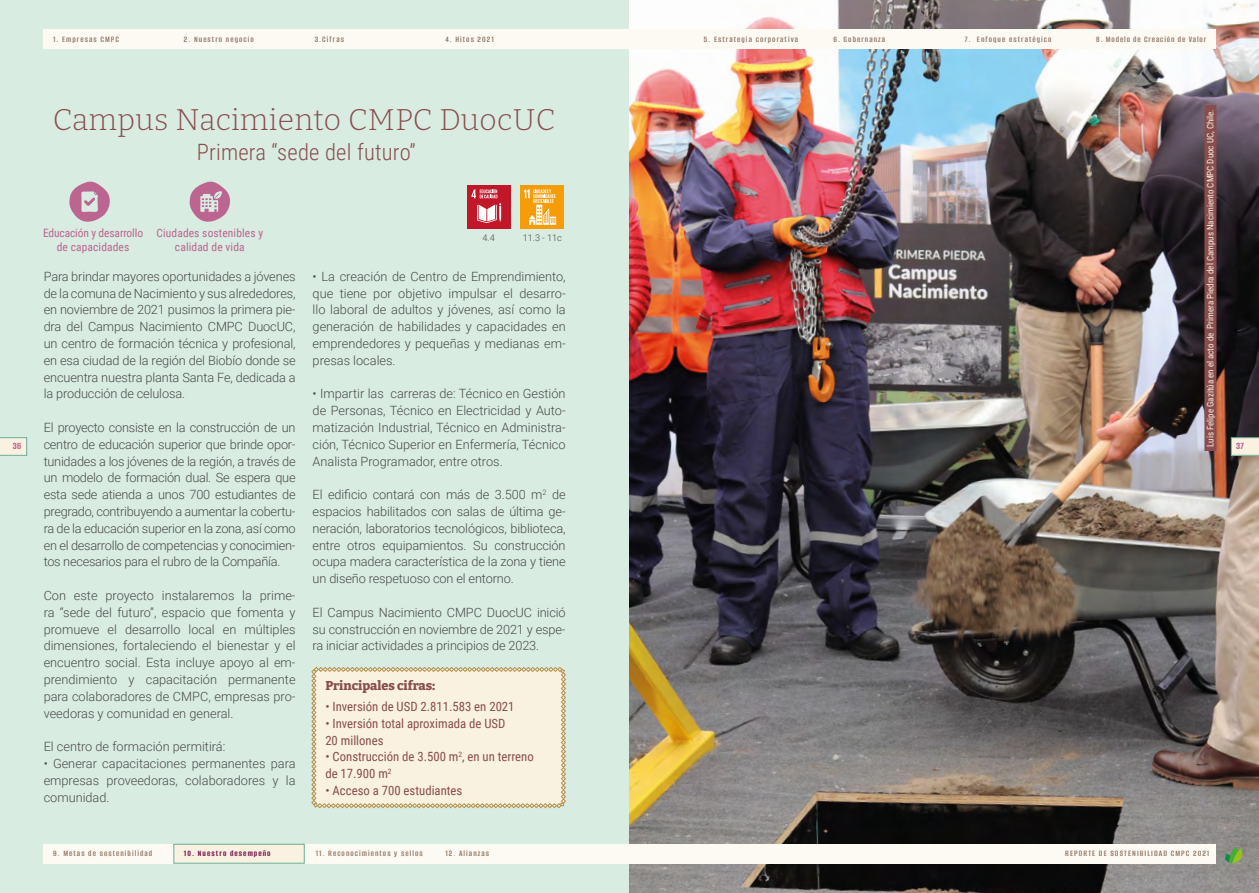
<style>
.page{position:relative;width:1259px;height:893px;background:#fff}
.page>*{position:absolute;margin:0;border:0;box-sizing:border-box;transform-origin:0 0}
.t1{font:300 30px "Bitter";letter-spacing:.01em;color:#8a4d4d}
.t2{font:300 22.5px "Roboto Condensed";letter-spacing:.01em;color:#8a4d4d}
.t3{font:300 12.75px/16.8px "Roboto";letter-spacing:-.01em;color:#4a4a49;text-align:justify}
.t4{font:12.75px/16.8px "Roboto Condensed";color:#8a4d4d}
.t5{font:800 12.75px "Bitter";color:#8a4d4d}
.t6{font:11.55px/13.8px "Roboto Condensed";letter-spacing:-.01em;color:#bb6590;text-align:center}
.t7{font:11.55px/13.8px "Roboto Condensed";letter-spacing:.01em;color:#bb6590;text-align:center}
.t8{font:700 10.5px "Alumni Sans";color:#bb6590}
.t9{font:300 9.15px "Roboto";color:#4a4a49}
.t10{font:600 9px "Alumni Sans";letter-spacing:.12em;color:#90725d}
.t11{font:9px "Roboto Condensed";color:#f9f2e0}
.t12{font:600 9px "Alumni Sans";letter-spacing:.1em;color:#90725d}
.t13{font:700 9px "Alumni Sans";letter-spacing:.12em;color:#751850}
</style>
<div class="page">
<div style="left:0;top:0;width:629px;height:893px;background:#d8ece2"></div>
<svg style="left:311px;top:667px;width:255px;height:141px;background:#f4ecd8"></svg>
<div style="left:467px;top:186px;width:43px;height:43px;background:#c21729"></div>
<svg style="left:471px;top:189px;width:30px;height:34px"></svg>
<div style="left:521px;top:186px;width:43px;height:43px;background:#f59c08"></div>
<svg style="left:524px;top:189px;width:32px;height:36px"></svg>
<svg style="left:0;top:437px;width:27px;height:19px"></svg>
<svg style="left:69px;top:181px;width:41px;height:41px"></svg>
<svg style="left:189px;top:181px;width:41px;height:41px"></svg>
<div style="left:43px;top:844px;width:586px;height:19px;background:#fdfaf3"></div>
<svg style="left:173px;top:843px;width:132px;height:21px;background:#e8ead8"></svg>
<div style="left:43px;top:30px;width:586px;height:19px;background:#fdfaf3"></div>
<img style="left:629px;top:0;width:630px;height:893px">
<svg style="left:1230px;top:437px;width:29px;height:19px"></svg>
<div style="left:1204px;top:105px;width:12px;height:346px;background:#8a4d4d"></div>
<div style="left:629px;top:30px;width:587px;height:19px;background:#fdfaf3"></div>
<div style="left:629px;top:844px;width:587px;height:19px;background:#fdfaf3"></div>
<svg style="left:1223px;top:847px;width:19px;height:16px"></svg>
<p class="t10" style="left:53px;top:35px;width:67px">1. Empresas CMPC</p>
<p class="t10" style="left:184px;top:35px;width:71px">2. Nuestro negocio</p>
<p class="t10" style="left:315px;top:35px;width:31px">3.Cifras</p>
<p class="t10" style="left:445px;top:35px;width:50px">4. Hitos 2021</p>
<h1 class="t1" style="left:53px;top:101px;width:504px">Campus Nacimiento CMPC DuocUC</h1>
<h2 class="t2" style="left:197px;top:137px;width:221px">Primera “sede del futuro”</h2>
<p class="t8" style="left:13px;top:441px;width:10px">36</p>
<p class="t6" style="left:43px;top:226px;width:102px">Educación y desarrollo de capacidades</p>
<p class="t7" style="left:156px;top:226px;width:108px">Ciudades sostenibles y calidad de vida</p>
<p class="t3" style="left:44px;top:267px;width:253px">Para brindar mayores oportunidades a jóvenes de la comuna de Nacimiento y sus alrededores, en noviembre de 2021 pusimos la primera pie&shy;dra del Campus Nacimiento CMPC DuocUC, un centro de formación técnica y profesional, en esa ciudad de la región del Biobío donde se encuentra nuestra planta Santa Fe, dedicada a la producción de celulosa.</p>
<p class="t3" style="left:44px;top:419px;width:253px">El proyecto consiste en la construcción de un centro de educación superior que brinde opor&shy;tunidades a los jóvenes de la región, a través de un modelo de formación dual. Se espera que esta sede atienda a unos 700 estudiantes de pregrado, contribuyendo a aumentar la cobertu&shy;ra de la educación superior en la zona, así como en el desarrollo de competencias y conocimien&shy;tos necesarios para el rubro de la Compañía.</p>
<p class="t3" style="left:44px;top:587px;width:253px">Con este proyecto instalaremos la prime&shy;ra “sede del futuro”, espacio que fomenta y promueve el desarrollo local en múltiples dimensiones, fortaleciendo el bienestar y el encuentro social. Esta incluye apoyo al em&shy;prendimiento y capacitación permanente para colaboradores de CMPC, empresas pro&shy;veedoras y comunidad en general.</p>
<p class="t3" style="left:44px;top:738px;width:183px">El centro de formación permitirá:</p>
<p class="t3" style="left:44px;top:755px;width:253px">• Generar capacitaciones permanentes para empresas proveedoras, colaboradores y la comunidad.</p>
<p class="t9" style="left:482px;top:231px;width:14px">4.4</p>
<p class="t9" style="left:522px;top:231px;width:41px">11.3 - 11c</p>
<p class="t3" style="left:313px;top:267px;width:255px">• La creación de Centro de Emprendimiento, que tiene por objetivo impulsar el desarro&shy;llo laboral de adultos y jóvenes, así como la generación de habilidades y capacidades en emprendedores y pequeñas y medianas em&shy;presas locales.</p>
<p class="t3" style="left:313px;top:385px;width:254px">• Impartir las carreras de: Técnico en Gestión de Personas, Técnico en Electricidad y Auto&shy;matización Industrial, Técnico en Administra&shy;ción, Técnico Superior en Enfermería, Técnico Analista Programador, entre otros.</p>
<p class="t3" style="left:313px;top:486px;width:255px">El edificio contará con más de 3.500 m<sup>2</sup> de espacios habilitados con salas de última ge&shy;neración, laboratorios tecnológicos, biblioteca, entre otros equipamientos. Su construcción ocupa madera característica de la zona y tiene un diseño respetuoso con el entorno.</p>
<p class="t3" style="left:313px;top:603px;width:254px">El Campus Nacimiento CMPC DuocUC inició su construcción en noviembre de 2021 y espe&shy;ra iniciar actividades a principios de 2023.</p>
<p class="t5" style="left:325px;top:678px;width:111px">Principales cifras:</p>
<p class="t4" style="left:325px;top:698px;width:191px">• Inversión de USD 2.811.583 en 2021</p>
<p class="t4" style="left:325px;top:714px;width:182px">• Inversión total aproximada de USD<br>20 millones</p>
<p class="t4" style="left:325px;top:748px;width:210px">• Construcción de 3.500 m<sup>2</sup>, en un terreno de 17.900 m<sup>2</sup></p>
<p class="t4" style="left:325px;top:782px;width:139px">• Acceso a 700 estudiantes</p>
<p class="t10" style="left:53px;top:849px;width:101px">9. Metas de sostenibilidad</p>
<p class="t13" style="left:184px;top:849px;width:88px">10. Nuestro desempeño</p>
<p class="t10" style="left:316px;top:849px;width:108px">11. Reconocimientos y sellos</p>
<p class="t10" style="left:445px;top:849px;width:45px">12. Alianzas</p>
<p class="t10" style="left:704px;top:35px;width:96px">5. Estrategia corporativa</p>
<p class="t10" style="left:833px;top:35px;width:53px">6. Gobernanza</p>
<p class="t10" style="left:964px;top:35px;width:88px">7. Enfoque estratégico</p>
<p class="t12" style="left:1096px;top:35px;width:111px">8. Modelo de Creación de Valor</p>
<p class="t11" style="left:1204px;top:447px;width:339px;rotate:-90deg">Luis Felipe Gazitúa en el acto de Primera Piedra del Campus Nacimiento CMPC Duoc UC, Chile.</p>
<p class="t8" style="left:1236px;top:441px;width:9px">37</p>
<p class="t10" style="left:1065px;top:849px;width:145px">REPORTE DE SOSTENIBILIDAD CMPC 2021</p>
</div>
